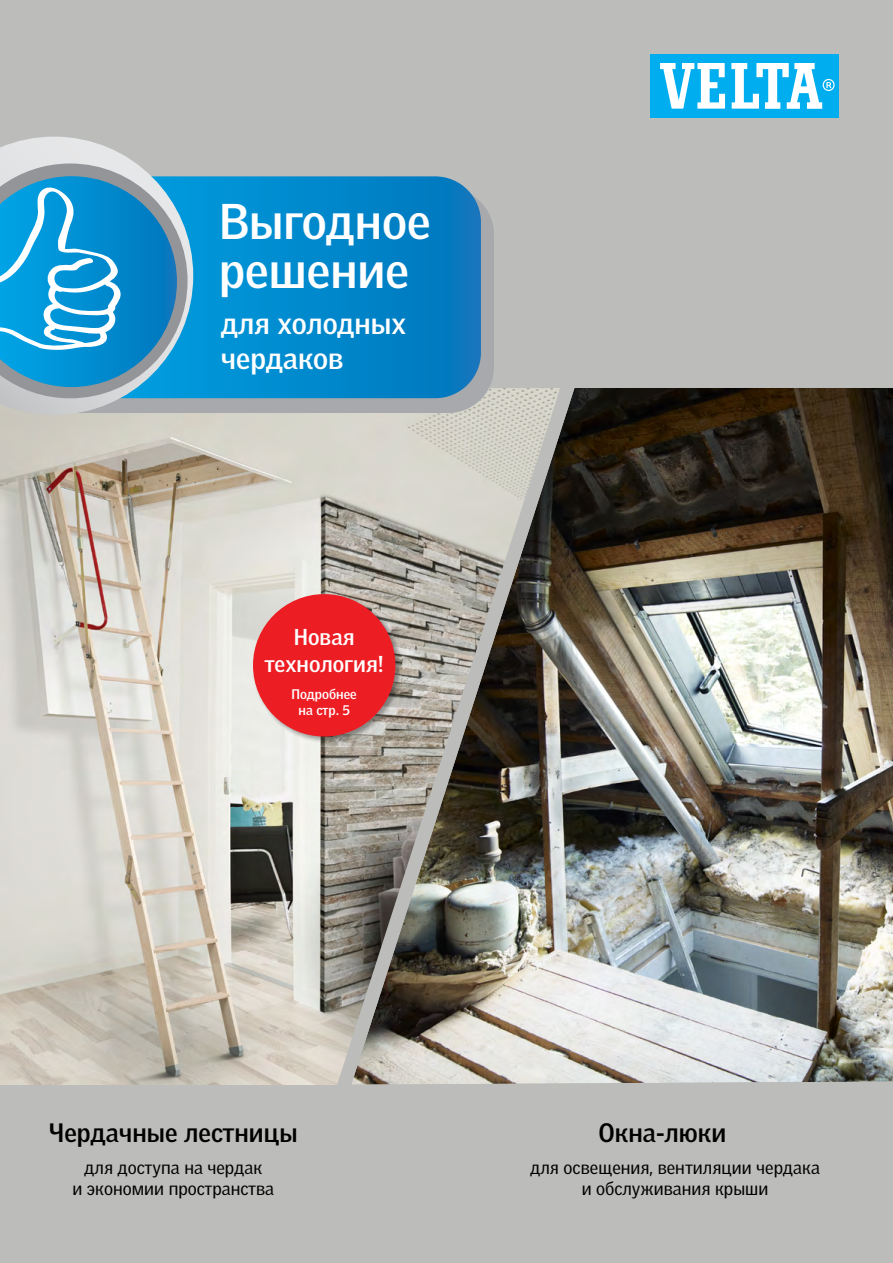
<style>
.page{position:relative;width:893px;height:1263px;background:#bcbdba}
.page>*{position:absolute;margin:0;border:0;box-sizing:border-box;transform-origin:0 0}
.t1{font:700 48.75px/48.8px "Velux Gothic";color:#fff}
.t2{font:700 29.25px/35.1px "Velux Gothic";color:#fff}
.t3{font:700 25.8px "Velux Gothic";color:#000}
.t4{font:700 22.35px/26.8px "Velux Gothic";color:#fff;text-align:center}
.t5{font:18px/21.6px "Velux Gothic";color:#000;text-align:center}
.t6{font:700 13.5px/16.2px "Velux Gothic";color:#fff;text-align:center}
</style>
<div class="page">
<img style="left:0;top:413px;width:323px;height:672px">
<img style="left:323px;top:388px;width:570px;height:697px">
<div style="left:651px;top:54px;width:188px;height:64px;background:#00aeef"></div>
<svg style="left:660px;top:63px;width:65px;height:46px"></svg>
<svg style="left:731px;top:63px;width:104px;height:46px"></svg>
<svg style="left:193px;top:203px;width:301px;height:210px;fill:#a7a9ac"></svg>
<svg style="left:193px;top:176px;width:288px;height:222px"></svg>
<svg style="left:0;top:137px;width:193px;height:278px"></svg>
<svg style="left:0;top:163px;width:188px;height:235px"></svg>
<div style="left:252px;top:593px;width:151px;height:151px;background:#000;opacity:.35"></div>
<div style="left:253px;top:594px;width:142px;height:142px;background:#ed1d24;border-radius:50%"></div>
<h1 class="t1" style="left:219px;top:197px;width:213px">Выгодное решение</h1>
<h2 class="t2" style="left:221px;top:306px;width:187px">для холодных чердаков</h2>
<p class="t4" style="left:265px;top:624px;width:121px">Новая технология!</p>
<p class="t6" style="left:292px;top:686px;width:67px">Подробнее на стр. 5</p>
<h3 class="t3" style="left:49px;top:1117px;width:250px">Чердачные лестницы</h3>
<h3 class="t3" style="left:598px;top:1117px;width:129px">Окна-люки</h3>
<p class="t5" style="left:72px;top:1156px;width:203px">для доступа на чердак<br>и экономии пространства</p>
<p class="t5" style="left:530px;top:1156px;width:291px">для освещения, вентиляции чердака и обслуживания крыши</p>
</div>
